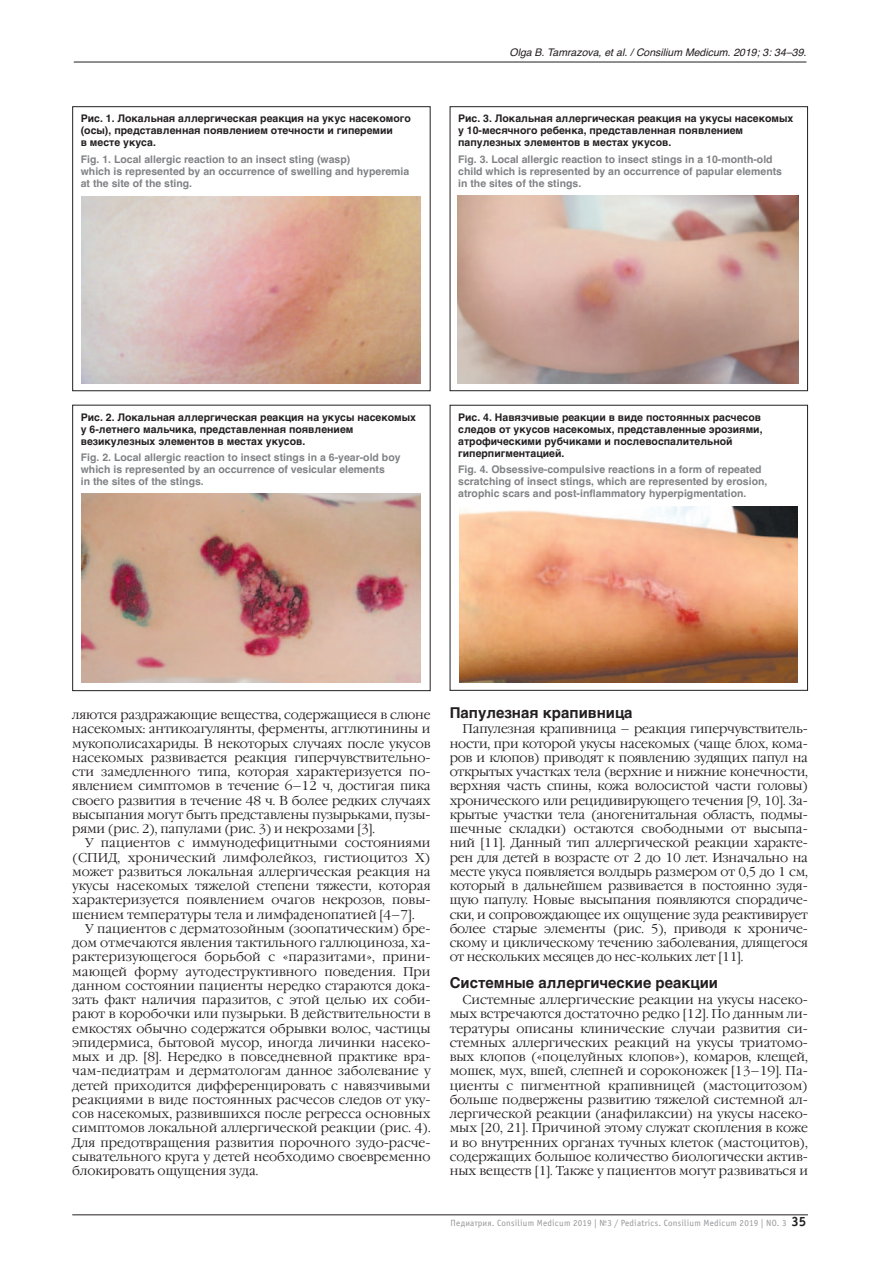
<style>
.page{position:relative;width:893px;height:1263px;background:#fff}
.page>*{position:absolute;margin:0;border:0;box-sizing:border-box;transform-origin:0 0}
.t1{font:700 15px "Helvetica";color:#231f20}
.t2{font:300 12.75px/14.2px "Garamond C";color:#231f20;text-align:justify}
.t3{font:700 10.5px/12px "Helvetica";color:#808285}
.t4{font:700 10.5px/12px "Helvetica";color:#231f20}
.t5{font:italic 10.5px "Helvetica";color:#231f20}
.t6{font:9px "Officina Sans C";letter-spacing:.025em;color:#939598}
.s1{font-weight:700;font-size:13.5px;color:#231f20}
</style>
<div class="page">
<hr style="left:72px;top:1214px;width:736px;height:1px;background:#231f20">
<hr style="left:74px;top:62px;width:732px;height:1px;background:#231f20">
<div style="left:72px;top:106px;width:359px;height:285px;border:1px solid #231f20"></div>
<div style="left:72px;top:405px;width:359px;height:286px;border:1px solid #231f20"></div>
<div style="left:450px;top:106px;width:358px;height:285px;border:1px solid #231f20"></div>
<div style="left:450px;top:405px;width:358px;height:286px;border:1px solid #231f20"></div>
<img style="left:459px;top:506px;width:338px;height:176px">
<img style="left:81px;top:196px;width:340px;height:187px">
<img style="left:82px;top:494px;width:339px;height:188px">
<img style="left:457px;top:195px;width:342px;height:188px">
<p class="t4" style="left:81px;top:114px;width:332px">Рис. 1. Локальная аллергическая реакция на укус насекомого (осы), представленная появлением отечности и гиперемии<br>в месте укуса.</p>
<p class="t3" style="left:81px;top:154px;width:330px">Fig. 1. Local allergic reaction to an insect sting (wasp)<br>which is represented by an occurrence of swelling and hyperemia at the site of the sting.</p>
<p class="t5" style="left:509px;top:49px;width:298px">Olga B. Tamrazova, et al. / Consilium Medicum. 2019; 3: 34–39.</p>
<p class="t4" style="left:458px;top:114px;width:337px">Рис. 3. Локальная аллергическая реакция на укусы насекомых у 10-месячного ребенка, представленная появлением папулезных элементов в местах укусов.</p>
<p class="t3" style="left:458px;top:154px;width:325px">Fig. 3. Local allergic reaction to insect stings in a 10-month-old child which is represented by an occurrence of papular elements in the sites of the stings.</p>
<p class="t4" style="left:81px;top:412px;width:337px">Рис. 2. Локальная аллергическая реакция на укусы насекомых у 6-летнего мальчика, представленная появлением везикулезных элементов в местах укусов.</p>
<p class="t3" style="left:81px;top:452px;width:321px">Fig. 2. Local allergic reaction to insect stings in a 6-year-old boy which is represented by an occurrence of vesicular elements<br>in the sites of the stings.</p>
<p class="t4" style="left:458px;top:412px;width:306px">Рис. 4. Навязчивые реакции в виде постоянных расчесов следов от укусов насекомых, представленные эрозиями, атрофическими рубчиками и послевоспалительной гиперпигментацией.</p>
<p class="t3" style="left:458px;top:465px;width:311px">Fig. 4. Obsessive-compulsive reactions in a form of repeated scratching of insect stings, which are represented by erosion, atrophic scars and post-inflammatory hyperpigmentation.</p>
<p class="t2" style="left:72px;top:709px;width:360px">ляются раздражающие вещества, содержащиеся в слюне насекомых: антикоагулянты, ферменты, агглютинины и мукополисахариды. В некоторых случаях после укусов насекомых развивается реакция гиперчувствительно&shy;сти замедленного типа, которая характеризуется по&shy;явлением симптомов в течение 6–12 ч, достигая пика своего развития в течение 48 ч. В более редких случаях высыпания могут быть представлены пузырьками, пузы&shy;рями (рис. 2), папулами (рис. 3) и некрозами [3].</p>
<p class="t2" style="left:72px;top:837px;width:360px;text-indent:13px">У пациентов с иммунодефицитными состояниями (СПИД, хронический лимфолейкоз, гистиоцитоз X) может развиться локальная аллергическая реакция на укусы насекомых тяжелой степени тяжести, которая характеризуется появлением очагов некрозов, повы&shy;шением температуры тела и лимфаденопатией [4–7].</p>
<p class="t2" style="left:72px;top:923px;width:360px;text-indent:13px">У пациентов с дерматозойным (зоопатическим) бре&shy;дом отмечаются явления тактильного галлюциноза, ха&shy;рактеризующегося борьбой с «паразитами», прини&shy;мающей форму аутодеструктивного поведения. При данном состоянии пациенты нередко стараются дока&shy;зать факт наличия паразитов, с этой целью их соби&shy;рают в коробочки или пузырьки. В действительности в емкостях обычно содержатся обрывки волос, частицы эпидермиса, бытовой мусор, иногда личинки насеко&shy;мых и др. [8]. Нередко в повседневной практике вра&shy;чам-педиатрам и дерматологам данное заболевание у детей приходится дифференцировать с навязчивыми реакциями в виде постоянных расчесов следов от уку&shy;сов насекомых, развившихся после регресса основных симптомов локальной аллергической реакции (рис. 4).<br>Для предотвращения развития порочного зудо-расче&shy;сывательного круга у детей необходимо своевременно блокировать ощущения зуда.</p>
<p class="t1" style="left:450px;top:707px;width:184px">Папулезная крапивница</p>
<p class="t2" style="left:450px;top:723px;width:360px;text-indent:13px">Папулезная крапивница – реакция гиперчувствитель&shy;ности, при которой укусы насекомых (чаще блох, кома&shy;ров и клопов) приводят к появлению зудящих папул на открытых участках тела (верхние и нижние конечности, верхняя часть спины, кожа волосистой части головы) хронического или рецидивирующего течения [9, 10]. За&shy;крытые участки тела (аногенитальная область, подмы&shy;шечные складки) остаются свободными от высыпа&shy;ний [11]. Данный тип аллергической реакции характе&shy;рен для детей в возрасте от 2 до 10 лет. Изначально на месте укуса появляется волдырь размером от 0,5 до 1 см, который в дальнейшем развивается в постоянно зудя&shy;щую папулу. Новые высыпания появляются спорадиче&shy;ски, и сопровождающее их ощущение зуда реактивирует более старые элементы (рис. 5), приводя к хрониче&shy;скому и циклическому течению заболевания, длящегося от нескольких месяцев до нес-кольких лет [11].</p>
<p class="t1" style="left:450px;top:978px;width:270px">Системные аллергические реакции</p>
<p class="t2" style="left:450px;top:994px;width:360px;text-indent:13px">Системные аллергические реакции на укусы насеко&shy;мых встречаются достаточно редко [12]. По данным ли&shy;тературы описаны клинические случаи развития си&shy;стемных аллергических реакций на укусы триатомо&shy;вых клопов («поцелуйных клопов»), комаров, клещей, мошек, мух, вшей, слепней и сороконожек [13–19]. Па&shy;циенты с пигментной крапивницей (мастоцитозом) больше подвержены развитию тяжелой системной ал&shy;лергической реакции (анафилаксии) на укусы насеко&shy;мых [20, 21]. Причиной этому служат скопления в коже и во внутренних органах тучных клеток (мастоцитов), содержащих большое количество биологически актив&shy;ных веществ [1]. Также у пациентов могут развиваться и</p>
<p class="t6" style="left:451px;top:1220px;width:357px">Педиатрия. Consilium Medicum 2019 | №3 / Pediatrics. Consilium Medicum 2019 | NO. 3 <span class="s1">35</span></p>
</div>
